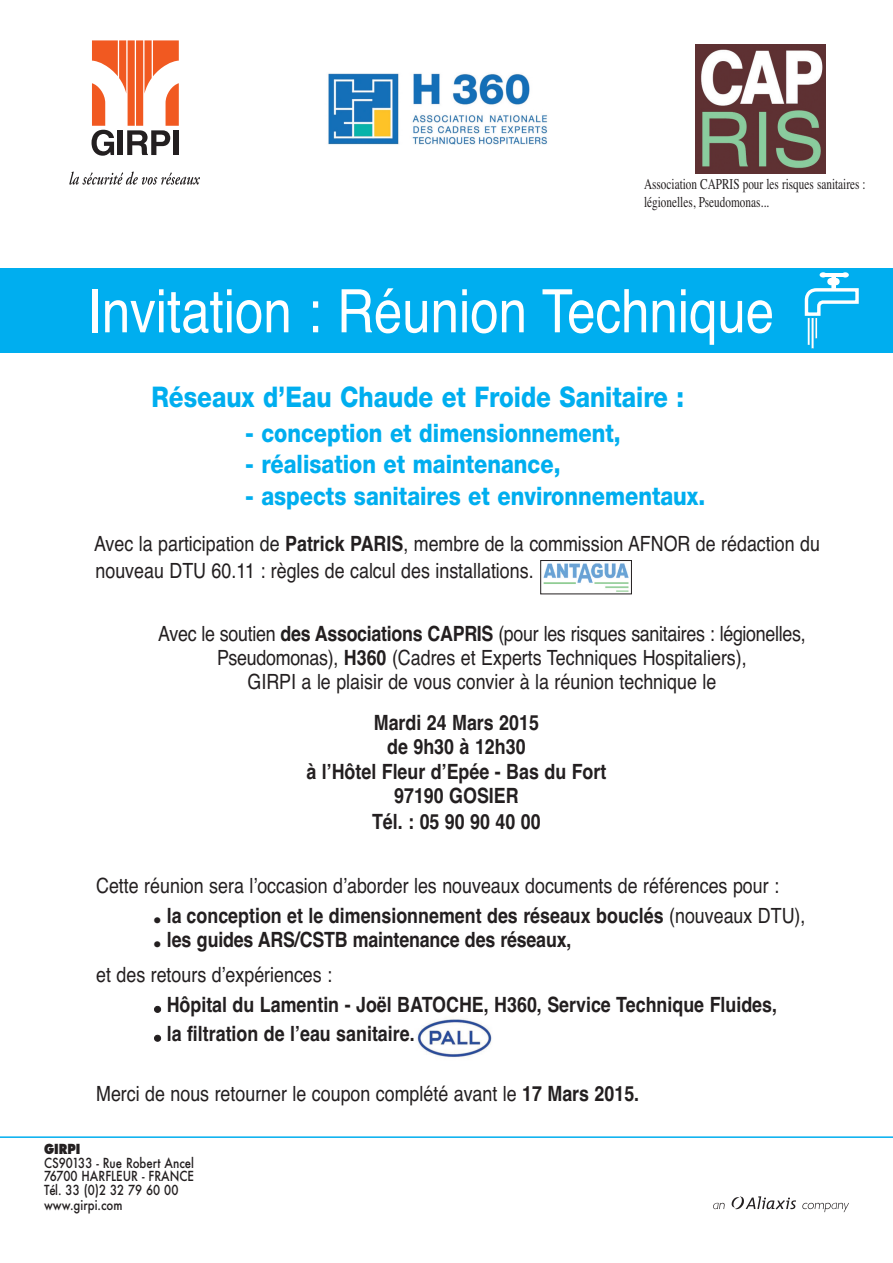
<style>
.page{position:relative;width:893px;height:1263px;background:#fff}
.page>*{position:absolute;margin:0;border:0;box-sizing:border-box;transform-origin:0 0}
.t1{font:60px "Helvetica";color:#fff;scale:.85 1}
.t2{font:800 28.5px "Helvetica Neue";color:#00aeef;scale:.85 1}
.t3{font:800 25.5px "Helvetica Neue";color:#00aeef;scale:.85 1}
.t4{font:21px/24px "Helvetica";color:#231f20;scale:.85 1}
.t5{font:700 21px/24.8px "Helvetica";color:#231f20;scale:.85 1}
.t6{font:15px/18px "Times";color:#231f20;scale:.75 1}
.t7{font:500 13.5px/14px "Futura";color:#231f20;scale:.85 1}
.t8{font:800 13.5px "Futura";color:#231f20;scale:.85 1}
.s1{font-weight:700}
.s2{font-family:"Futura";font-weight:800;font-size:24px}
.s3{font-weight:400}
</style>
<div class="page">
<img style="left:417px;top:1019px;width:75px;height:39px">
<div style="left:0;top:268px;width:893px;height:85px;background:#00aeef"></div>
<svg style="left:92px;top:40px;width:87px;height:116px"></svg>
<div style="left:173px;top:130px;width:5px;height:25px;background:#231f20"></div>
<svg style="left:69px;top:172px;width:131px;height:13px"></svg>
<hr style="left:0;top:1136px;width:893px;height:2px;background:#00aeef">
<svg style="left:731px;top:1196px;width:65px;height:13px"></svg>
<svg style="left:802px;top:1203px;width:47px;height:9px"></svg>
<svg style="left:713px;top:1203px;width:12px;height:6px"></svg>
<svg style="left:805px;top:288px;width:54px;height:28px"></svg>
<div style="left:827px;top:278px;width:13px;height:7px;background:#fff;border-radius:4px"></div>
<hr style="left:815px;top:318px;width:2px;height:20px;background:#fff">
<hr style="left:812px;top:318px;width:2px;height:30px;background:#fff">
<hr style="left:808px;top:318px;width:2px;height:27px;background:#fff">
<hr style="left:824px;top:273px;width:21px;height:3px;background:#fff">
<svg style="left:820px;top:272px;width:7px;height:5px"></svg>
<svg style="left:842px;top:272px;width:7px;height:5px"></svg>
<div style="left:831px;top:275px;width:5px;height:14px;background:#fff"></div>
<img style="left:328px;top:73px;width:220px;height:72px">
<img style="left:696px;top:44px;width:129px;height:129px">
<img style="left:543px;top:563px;width:86px;height:29px">
<div style="left:540px;top:560px;width:92px;height:34px;border:1px solid #231f20"></div>
<p class="t6" style="left:644px;top:175px;width:297px">Association CAPRIS pour les risques sanitaires : légionelles, Pseudomonas...</p>
<h1 class="t1" style="left:88px;top:276px;width:809px">Invitation : Réunion Technique</h1>
<h2 class="t2" style="left:151px;top:387px;width:628px">Réseaux d’Eau Chaude et Froide Sanitaire :</h2>
<p class="t3" style="left:245px;top:424px;width:444px">- conception et dimensionnement,</p>
<p class="t3" style="left:245px;top:455px;width:373px">- réalisation et maintenance,</p>
<p class="t3" style="left:245px;top:487px;width:543px">- aspects sanitaires et environnementaux.</p>
<p class="t4" style="left:94px;top:531px;width:855px;line-height:27px">Avec la participation de <span class="s1">Patrick PARIS</span>, membre de la commission AFNOR de rédaction du nouveau DTU 60.11 : règles de calcul des installations.</p>
<p class="t4" style="left:158px;top:622px;width:763px;text-align:center">Avec le soutien <span class="s1">des Associations CAPRIS</span> (pour les risques sanitaires : légionelles,<br>Pseudomonas), <span class="s1">H360</span> (Cadres et Experts Techniques Hospitaliers),<br>GIRPI a le plaisir de vous convier à la réunion technique le</p>
<p class="t5" style="left:306px;top:710px;width:354px;text-align:center">Mardi 24 Mars 2015<br>de 9h30 à 12h30<br>à l’Hôtel Fleur d’Epée - Bas du Fort<br>97190 GOSIER<br>Tél. : 05 90 90 40 00</p>
<p class="t4" style="left:153px;top:870px;width:769px;line-height:30.5px;text-indent:-57px">Cette réunion sera l’occasion d’aborder les nouveaux documents de références pour :<br><span class="s2">.</span> <span class="s1">la conception et le dimensionnement des réseaux bouclés</span> (nouveaux DTU),</p>
<p class="t5" style="left:96px;top:923px;width:561px;line-height:34.5px;text-indent:57px"><span class="s2">.</span> les guides ARS/CSTB maintenance des réseaux, <span class="s3">et des retours d’expériences :</span></p>
<p class="t5" style="left:153px;top:990px;width:735px;line-height:29px"><span class="s2">.</span> Hôpital du Lamentin - Joël BATOCHE, H360, Service Technique Fluides, <span class="s2">.</span> la filtration de l’eau sanitaire.</p>
<p class="t4" style="left:96px;top:1082px;width:640px">Merci de nous retourner le coupon complété avant le <span class="s1">17 Mars 2015.</span></p>
<p class="t8" style="left:44px;top:1143px;width:44px">GIRPI</p>
<p class="t7" style="left:44px;top:1156px;width:178px">CS90133 - Rue Robert Ancel<br>76700 HARFLEUR - FRANCE<br>Tél. 33 (0)2 32 79 60 00 www.girpi.com</p>
</div>
